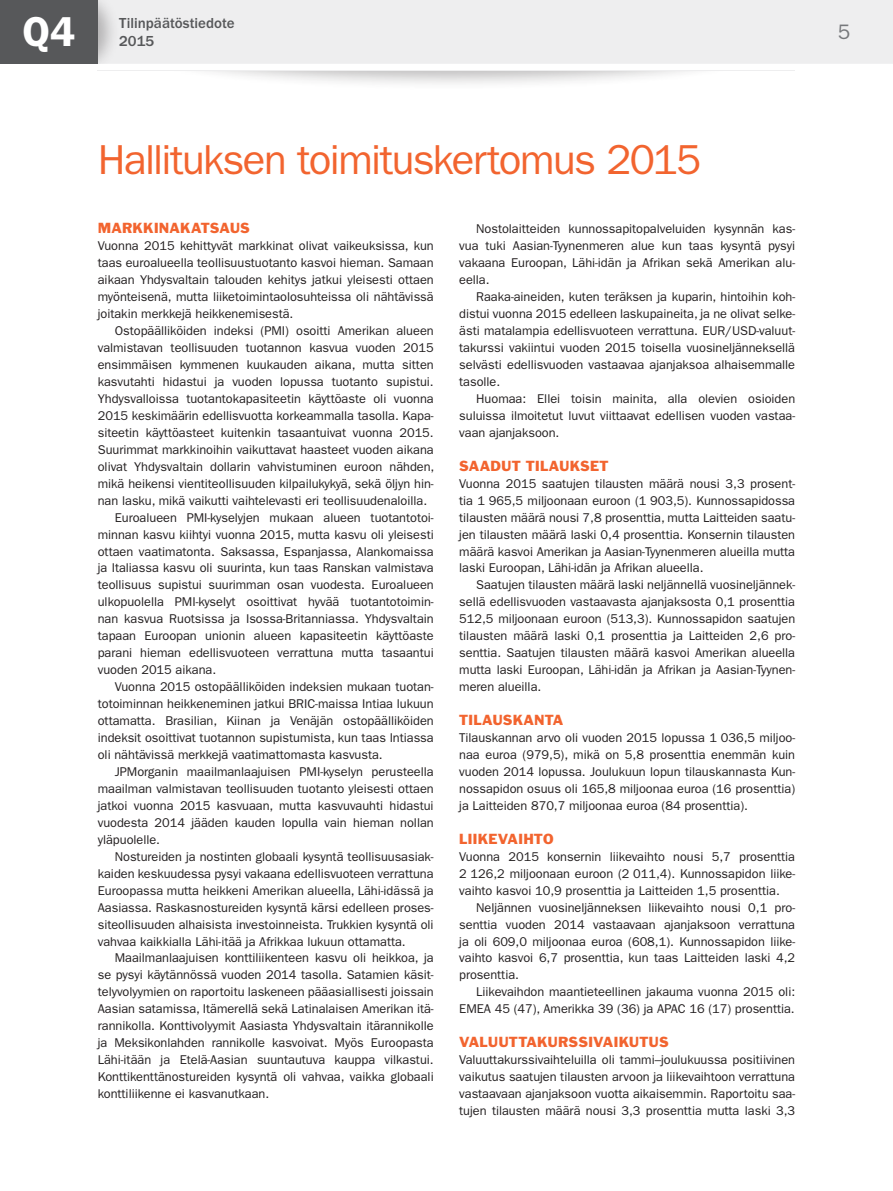
<style>
.page{position:relative;width:893px;height:1191px;background:#fff}
.page>*{position:absolute;margin:0;border:0;box-sizing:border-box;transform-origin:0 0}
.t1{font:42px "ITC Franklin Gothic Std";letter-spacing:-.04em;color:#f2642f}
.t2{font:600 42px "ITC Franklin Gothic Std";color:#fff}
.t3{font:21px "ITC Franklin Gothic Std";color:#76787b}
.t4{font:500 15px/18px "ITC Franklin Gothic Std";color:#57585a}
.t5{font:13.5px "Franklin Gothic Std";letter-spacing:.005em;color:#f2642f}
.fi_P_1_base_indent{font:12.75px/17px "ITC Franklin Gothic Std";letter-spacing:-.005em;color:#231f20;text-align:justify}
.fi_P_1_base{font:12.75px/17px "ITC Franklin Gothic Std";letter-spacing:-.005em;color:#231f20;text-align:justify}
</style>
<div class="page">
<div style="left:138px;top:2px;width:623px;height:89px;background:#231f20;opacity:.3"></div>
<div style="left:0;top:53px;width:893px;height:17px;background:#fff"></div>
<div style="left:120px;top:0;width:773px;height:64px;background:#eeeeef"></div>
<div style="left:98px;top:0;width:22px;height:64px;background:#231f20;opacity:.3"></div>
<div style="left:0;top:0;width:98px;height:64px;background:#57585a"></div>
<h1 class="t2" style="left:22px;top:7px;width:54px">Q4</h1>
<p class="t4" style="left:119px;top:14px;width:117px">Tilinpäätöstiedote<br>2015</p>
<p class="t1" style="left:98px;top:136px;width:605px">Hallituksen toimituskertomus 2015</p>
<p class="t5" style="left:98px;top:220px;width:154px">MARKKINAKATSAUS</p>
<p class="fi_P_1_base" style="left:98px;top:238px;width:337px">Vuonna 2015 kehittyvät markkinat olivat vaikeuksissa, kun taas euroalueella teollisuustuotanto kasvoi hieman. Samaan aikaan Yhdysvaltain talouden kehitys jatkui yleisesti ottaen myönteisenä, mutta liiketoimintaolosuhteissa oli nähtävissä joitakin merkkejä heikkenemisestä.</p>
<p class="fi_P_1_base_indent" style="left:98px;top:322px;width:338px;text-indent:17px">Ostopäälliköiden indeksi (PMI) osoitti Amerikan alueen valmistavan teollisuuden tuotannon kasvua vuoden 2015 ensimmäisen kymmenen kuukauden aikana, mutta sitten kasvutahti hidastui ja vuoden lopussa tuotanto supistui.<br>Yhdysvalloissa tuotantokapasiteetin käyttöaste oli vuonna 2015 keskimäärin edellisvuotta korkeammalla tasolla. Kapa&shy;siteetin käyttöasteet kuitenkin tasaantuivat vuonna 2015.<br>Suurimmat markkinoihin vaikuttavat haasteet vuoden aikana olivat Yhdysvaltain dollarin vahvistuminen euroon nähden, mikä heikensi vientiteollisuuden kilpailukykyä, sekä öljyn hin&shy;nan lasku, mikä vaikutti vaihtelevasti eri teollisuudenaloilla.</p>
<p class="fi_P_1_base_indent" style="left:98px;top:509px;width:337px;text-indent:17px">Euroalueen PMI-kyselyjen mukaan alueen tuotantotoi&shy;minnan kasvu kiihtyi vuonna 2015, mutta kasvu oli yleisesti ottaen vaatimatonta. Saksassa, Espanjassa, Alankomaissa ja Italiassa kasvu oli suurinta, kun taas Ranskan valmistava teollisuus supistui suurimman osan vuodesta. Euroalueen ulkopuolella PMI-kyselyt osoittivat hyvää tuotantotoimin&shy;nan kasvua Ruotsissa ja Isossa-Britanniassa. Yhdysvaltain tapaan Euroopan unionin alueen kapasiteetin käyttöaste parani hieman edellisvuoteen verrattuna mutta tasaantui vuoden 2015 aikana.</p>
<p class="fi_P_1_base_indent" style="left:98px;top:678px;width:337px;text-indent:17px">Vuonna 2015 ostopäälliköiden indeksien mukaan tuotan&shy;totoiminnan heikkeneminen jatkui BRIC-maissa Intiaa lukuun ottamatta. Brasilian, Kiinan ja Venäjän ostopäälliköiden indeksit osoittivat tuotannon supistumista, kun taas Intiassa oli nähtävissä merkkejä vaatimattomasta kasvusta.</p>
<p class="fi_P_1_base_indent" style="left:98px;top:763px;width:337px;text-indent:17px">JPMorganin maailmanlaajuisen PMI-kyselyn perusteella maailman valmistavan teollisuuden tuotanto yleisesti ottaen jatkoi vuonna 2015 kasvuaan, mutta kasvuvauhti hidastui vuodesta 2014 jääden kauden lopulla vain hieman nollan yläpuolelle.</p>
<p class="fi_P_1_base_indent" style="left:98px;top:848px;width:337px;text-indent:17px">Nostureiden ja nostinten globaali kysyntä teollisuusasiak&shy;kaiden keskuudessa pysyi vakaana edellisvuoteen verrattuna Euroopassa mutta heikkeni Amerikan alueella, Lähi-idässä ja Aasiassa. Raskasnostureiden kysyntä kärsi edelleen proses&shy;siteollisuuden alhaisista investoinneista. Trukkien kysyntä oli vahvaa kaikkialla Lähi-itää ja Afrikkaa lukuun ottamatta.</p>
<p class="fi_P_1_base_indent" style="left:98px;top:949px;width:337px;text-indent:17px">Maailmanlaajuisen konttiliikenteen kasvu oli heikkoa, ja se pysyi käytännössä vuoden 2014 tasolla. Satamien käsit&shy;telyvolyymien on raportoitu laskeneen pääasiallisesti joissain Aasian satamissa, Itämerellä sekä Latinalaisen Amerikan itä&shy;rannikolla. Konttivolyymit Aasiasta Yhdysvaltain itärannikolle ja Meksikonlahden rannikolle kasvoivat. Myös Euroopasta Lähi-itään ja Etelä-Aasian suuntautuva kauppa vilkastui.<br>Konttikenttänostureiden kysyntä oli vahvaa, vaikka globaali konttiliikenne ei kasvanutkaan.</p>
<p class="fi_P_1_base_indent" style="left:459px;top:221px;width:337px;text-indent:17px">Nostolaitteiden kunnossapitopalveluiden kysynnän kas&shy;vua tuki Aasian-Tyynenmeren alue kun taas kysyntä pysyi vakaana Euroopan, Lähi-idän ja Afrikan sekä Amerikan alu&shy;eella.</p>
<p class="fi_P_1_base_indent" style="left:459px;top:288px;width:337px;text-indent:17px">Raaka-aineiden, kuten teräksen ja kuparin, hintoihin koh&shy;distui vuonna 2015 edelleen laskupaineita, ja ne olivat selke&shy;ästi matalampia edellisvuoteen verrattuna. EUR/USD-valuut&shy;takurssi vakiintui vuoden 2015 toisella vuosineljänneksellä selvästi edellisvuoden vastaavaa ajanjaksoa alhaisemmalle tasolle.</p>
<p class="fi_P_1_base_indent" style="left:459px;top:390px;width:337px;text-indent:17px">Huomaa: Ellei toisin mainita, alla olevien osioiden suluissa ilmoitetut luvut viittaavat edellisen vuoden vastaa&shy;vaan ajanjaksoon.</p>
<p class="t5" style="left:459px;top:457px;width:151px">SAADUT TILAUKSET</p>
<p class="fi_P_1_base" style="left:459px;top:475px;width:337px">Vuonna 2015 saatujen tilausten määrä nousi 3,3 prosent&shy;tia 1 965,5 miljoonaan euroon (1 903,5). Kunnossapidossa tilausten määrä nousi 7,8 prosenttia, mutta Laitteiden saatu&shy;jen tilausten määrä laski 0,4 prosenttia. Konsernin tilausten määrä kasvoi Amerikan ja Aasian-Tyynenmeren alueilla mutta laski Euroopan, Lähi-idän ja Afrikan alueella.</p>
<p class="fi_P_1_base_indent" style="left:459px;top:577px;width:337px;text-indent:17px">Saatujen tilausten määrä laski neljännellä vuosineljännek&shy;sellä edellisvuoden vastaavasta ajanjaksosta 0,1 prosenttia 512,5 miljoonaan euroon (513,3). Kunnossapidon saatujen tilausten määrä laski 0,1 prosenttia ja Laitteiden 2,6 pro&shy;senttia. Saatujen tilausten määrä kasvoi Amerikan alueella mutta laski Euroopan, Lähi-idän ja Afrikan ja Aasian-Tyynen&shy;meren alueilla.</p>
<p class="t5" style="left:459px;top:711px;width:106px">TILAUSKANTA</p>
<p class="fi_P_1_base" style="left:459px;top:729px;width:337px">Tilauskannan arvo oli vuoden 2015 lopussa 1 036,5 miljoo&shy;naa euroa (979,5), mikä on 5,8 prosenttia enemmän kuin vuoden 2014 lopussa. Joulukuun lopun tilauskannasta Kun&shy;nossapidon osuus oli 165,8 miljoonaa euroa (16 prosenttia) ja Laitteiden 870,7 miljoonaa euroa (84 prosenttia).</p>
<p class="t5" style="left:459px;top:830px;width:96px">LIIKEVAIHTO</p>
<p class="fi_P_1_base" style="left:459px;top:848px;width:337px">Vuonna 2015 konsernin liikevaihto nousi 5,7 prosenttia 2 126,2 miljoonaan euroon (2 011,4). Kunnossapidon liike&shy;vaihto kasvoi 10,9 prosenttia ja Laitteiden 1,5 prosenttia.</p>
<p class="fi_P_1_base_indent" style="left:459px;top:899px;width:337px;text-indent:17px">Neljännen vuosineljänneksen liikevaihto nousi 0,1 pro&shy;senttia vuoden 2014 vastaavaan ajanjaksoon verrattuna ja oli 609,0 miljoonaa euroa (608,1). Kunnossapidon liike&shy;vaihto kasvoi 6,7 prosenttia, kun taas Laitteiden laski 4,2 prosenttia.</p>
<p class="fi_P_1_base_indent" style="left:459px;top:983px;width:337px;text-align:right">Liikevaihdon maantieteellinen jakauma vuonna 2015 oli:<br>EMEA 45 (47), Amerikka 39 (36) ja APAC 16 (17) prosenttia.</p>
<p class="t5" style="left:459px;top:1033px;width:211px">VALUUTTAKURSSIVAIKUTUS</p>
<p class="fi_P_1_base" style="left:459px;top:1051px;width:337px">Valuuttakurssivaihteluilla oli tammi–joulukuussa positiivinen vaikutus saatujen tilausten arvoon ja liikevaihtoon verrattuna vastaavaan ajanjaksoon vuotta aikaisemmin. Raportoitu saa&shy;tujen tilausten määrä nousi 3,3 prosenttia mutta laski 3,3</p>
<h2 class="t3" style="left:838px;top:20px;width:14px">5</h2>
</div>
